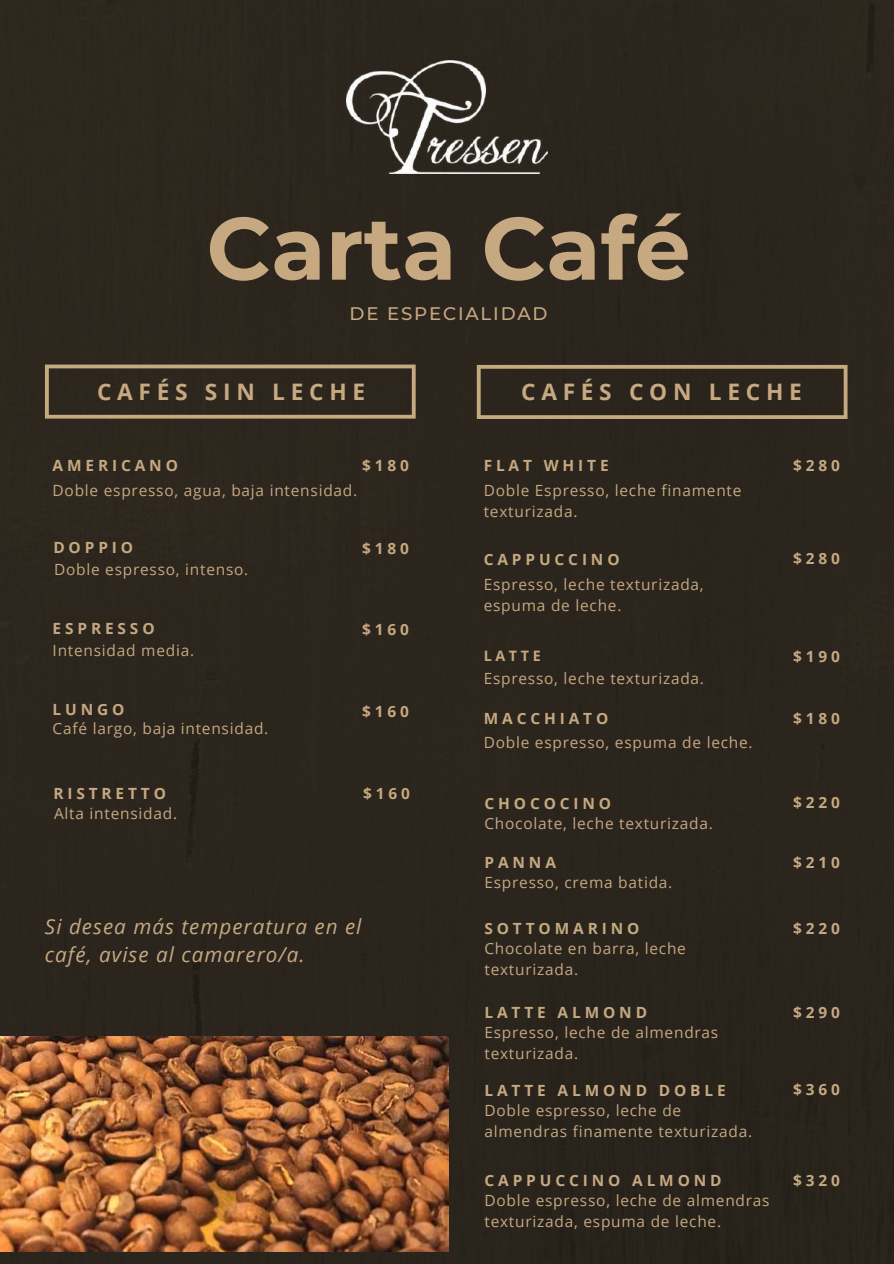
<style>
.page{position:relative;width:894px;height:1264px;background:#fff}
.page>*{position:absolute;margin:0;border:0;box-sizing:border-box;transform-origin:0 0}
.t1{font:700 88.2px "Montserrat";color:#c6a881}
.t2{font:700 22.65px "Open Sans";letter-spacing:.25em;color:#c6a881}
.t3{font:italic 20.7px/28.2px "Open Sans";letter-spacing:.05em;color:#c6a881}
.t4{font:500 18.15px "Montserrat";letter-spacing:.1em;color:#c6a881}
.t5{font:15.45px/20.9px "Open Sans";letter-spacing:.05em;color:#c6a881}
.t6{font:700 15.45px "Open Sans";letter-spacing:.25em;color:#c6a881}
.t7{font:700 14.4px "Open Sans";letter-spacing:.25em;color:#c6a881}
</style>
<div class="page">
<div style="left:0;top:0;width:893px;height:1263px;background:#2b251d"></div>
<img style="left:0;top:1036px;width:448px;height:215px">
<svg style="left:45px;top:364px;width:370px;height:54px"></svg>
<svg style="left:476px;top:365px;width:371px;height:54px"></svg>
<img style="left:346px;top:60px;width:201px;height:113px">
<h1 class="t1" style="left:206px;top:194px;width:485px">Carta Café</h1>
<p class="t4" style="left:349px;top:303px;width:199px">DE ESPECIALIDAD</p>
<h2 class="t2" style="left:97px;top:376px;width:269px">CAFÉS SIN LECHE</h2>
<p class="t6" style="left:362px;top:455px;width:48px">$180</p>
<p class="t6" style="left:53px;top:455px;width:127px">AMERICANO</p>
<p class="t5" style="left:53px;top:480px;width:306px">Doble espresso, agua, baja intensidad.</p>
<p class="t6" style="left:53px;top:536px;width:81px">DOPPIO</p>
<p class="t5" style="left:54px;top:559px;width:196px">Doble espresso, intenso.</p>
<p class="t6" style="left:53px;top:618px;width:103px">ESPRESSO</p>
<p class="t5" style="left:53px;top:639px;width:143px">Intensidad media.</p>
<p class="t6" style="left:53px;top:698px;width:73px">LUNGO</p>
<p class="t5" style="left:53px;top:717px;width:217px">Café largo, baja intensidad.</p>
<p class="t6" style="left:53px;top:782px;width:114px">RISTRETTO</p>
<p class="t5" style="left:54px;top:802px;width:125px">Alta intensidad.</p>
<p class="t6" style="left:362px;top:537px;width:48px">$180</p>
<p class="t6" style="left:362px;top:618px;width:48px">$160</p>
<p class="t6" style="left:362px;top:701px;width:48px">$160</p>
<p class="t6" style="left:363px;top:782px;width:48px">$160</p>
<h3 class="t3" style="left:45px;top:911px;width:318px">Si desea más temperatura en el café, avise al camarero/a.</h3>
<h2 class="t2" style="left:521px;top:376px;width:282px">CAFÉS CON LECHE</h2>
<p class="t6" style="left:483px;top:455px;width:126px">FLAT WHITE</p>
<p class="t5" style="left:483px;top:480px;width:259px">Doble Espresso, leche finamente texturizada.</p>
<p class="t6" style="left:483px;top:548px;width:137px">CAPPUCCINO</p>
<p class="t5" style="left:483px;top:573px;width:221px">Espresso, leche texturizada, espuma de leche.</p>
<p class="t7" style="left:483px;top:645px;width:58px">LATTE</p>
<p class="t5" style="left:483px;top:668px;width:222px">Espresso, leche texturizada.</p>
<p class="t6" style="left:483px;top:707px;width:126px">MACCHIATO</p>
<p class="t5" style="left:483px;top:731px;width:270px">Doble espresso, espuma de leche.</p>
<p class="t6" style="left:484px;top:792px;width:128px">CHOCOCINO</p>
<p class="t5" style="left:484px;top:812px;width:230px">Chocolate, leche texturizada.</p>
<p class="t6" style="left:484px;top:851px;width:73px">PANNA</p>
<p class="t5" style="left:484px;top:871px;width:189px">Espresso, crema batida.</p>
<p class="t6" style="left:484px;top:917px;width:156px">SOTTOMARINO</p>
<p class="t5" style="left:484px;top:937px;width:203px">Chocolate en barra, leche texturizada.</p>
<p class="t6" style="left:484px;top:1001px;width:164px">LATTE ALMOND</p>
<p class="t5" style="left:484px;top:1021px;width:235px">Espresso, leche de almendras texturizada.</p>
<p class="t6" style="left:484px;top:1079px;width:243px">LATTE ALMOND DOBLE</p>
<p class="t5" style="left:484px;top:1099px;width:269px">Doble espresso, leche de almendras finamente texturizada.</p>
<p class="t6" style="left:484px;top:1169px;width:239px">CAPPUCCINO ALMOND</p>
<p class="t5" style="left:484px;top:1189px;width:286px">Doble espresso, leche de almendras texturizada, espuma de leche.</p>
<p class="t6" style="left:793px;top:455px;width:48px">$280</p>
<p class="t6" style="left:793px;top:548px;width:48px">$280</p>
<p class="t6" style="left:793px;top:646px;width:48px">$190</p>
<p class="t6" style="left:793px;top:707px;width:48px">$180</p>
<p class="t6" style="left:793px;top:791px;width:48px">$220</p>
<p class="t6" style="left:793px;top:851px;width:48px">$210</p>
<p class="t6" style="left:793px;top:917px;width:48px">$220</p>
<p class="t6" style="left:793px;top:1001px;width:48px">$290</p>
<p class="t6" style="left:793px;top:1078px;width:48px">$360</p>
<p class="t6" style="left:793px;top:1169px;width:48px">$320</p>
</div>
